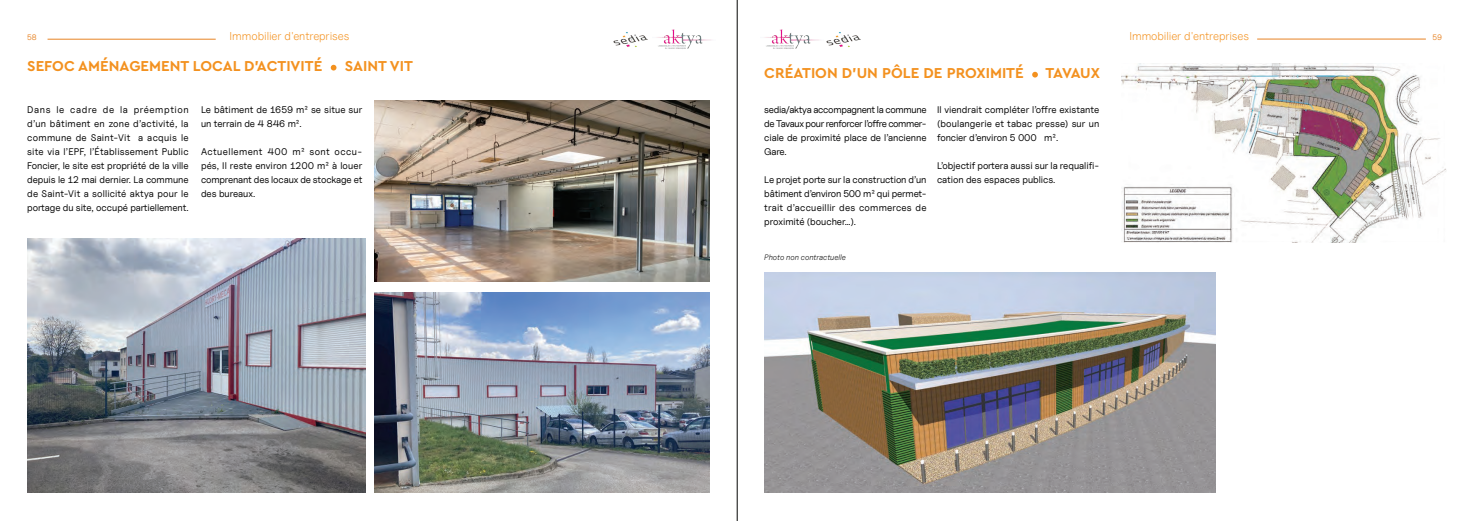
<style>
.page{position:relative;width:1474px;height:521px;background:#fff}
.page>*{position:absolute;margin:0;border:0;box-sizing:border-box;transform-origin:0 0}
.t1{font:700 15.05px "Cera Pro";color:#f3911f}
.t2{font:300 11.38px "Uncut Sans";letter-spacing:-.005em;color:#f3911f}
.t3{font:9.62px/14px "Uncut Sans";letter-spacing:-.005em;color:#000001;text-align:justify}
.t4{font:italic 300 7.88px "Uncut Sans";letter-spacing:-.005em;color:#000001}
.t5{font:7.88px "Uncut Sans";color:#e78324}
</style>
<div class="page">
<hr style="left:48px;top:39px;width:168px;height:1px;background:#e78324">
<hr style="left:1257px;top:39px;width:168px;height:1px;background:#e78324">
<hr style="left:737px;top:0;width:1px;height:521px;background:#040503">
<img style="left:27px;top:238px;width:338px;height:254px">
<img style="left:375px;top:293px;width:334px;height:199px">
<img style="left:375px;top:101px;width:334px;height:181px">
<svg style="left:331px;top:65px;width:5px;height:6px"></svg>
<img style="left:656px;top:29px;width:55px;height:20px">
<img style="left:613px;top:32px;width:35px;height:15px">
<svg style="left:1032px;top:72px;width:5px;height:6px"></svg>
<img style="left:1121px;top:64px;width:325px;height:178px">
<img style="left:764px;top:272px;width:451px;height:220px">
<img style="left:764px;top:29px;width:55px;height:20px">
<img style="left:826px;top:32px;width:35px;height:15px">
<p class="t5" style="left:27px;top:32px;width:11px">58</p>
<p class="t2" style="left:230px;top:29px;width:121px">Immobilier d'entreprises</p>
<p class="t2" style="left:1129px;top:28px;width:121px">Immobilier d'entreprises</p>
<p class="t5" style="left:1432px;top:32px;width:11px">59</p>
<h1 class="t1" style="left:27px;top:55px;width:296px">SEFOC AMÉNAGEMENT LOCAL D’ACTIVITÉ</h1>
<h1 class="t1" style="left:345px;top:55px;width:69px">SAINT VIT</h1>
<h1 class="t1" style="left:764px;top:62px;width:261px">CRÉATION D’UN PÔLE DE PROXIMITÉ</h1>
<h1 class="t1" style="left:1045px;top:62px;width:56px">TAVAUX</h1>
<p class="t3" style="left:764px;top:102px;width:164px">sedia/aktya accompagnent la commune de Tavaux pour renforcer l’offre commer&shy;ciale de proximité place de l’ancienne Gare.</p>
<p class="t3" style="left:764px;top:172px;width:164px">Le projet porte sur la construction d’un bâtiment d’environ 500 m² qui permet&shy;trait d’accueillir des commerces de proximité (boucher…).</p>
<p class="t3" style="left:27px;top:102px;width:163px">Dans le cadre de la préemption d’un bâtiment en zone d’activité, la commune de Saint-Vit a acquis le site via l’EPF, l’Établissement Public Foncier, le site est propriété de la ville depuis le 12 mai dernier. La commune de Saint-Vit a sollicité aktya pour le portage du site, occupé partiellement.</p>
<p class="t3" style="left:201px;top:102px;width:163px">Le bâtiment de 1659 m² se situe sur un terrain de 4 846 m².</p>
<p class="t3" style="left:937px;top:102px;width:164px">Il viendrait compléter l’offre existante (boulangerie et tabac presse) sur un foncier d’environ 5 000 m².</p>
<p class="t3" style="left:937px;top:158px;width:164px">L’objectif portera aussi sur la requalifi&shy;cation des espaces publics.</p>
<p class="t3" style="left:201px;top:144px;width:163px">Actuellement 400 m² sont occu&shy;pés, Il reste environ 1200 m² à louer comprenant des locaux de stockage et des bureaux.</p>
<p class="t4" style="left:764px;top:252px;width:83px">Photo non contractuelle</p>
</div>
